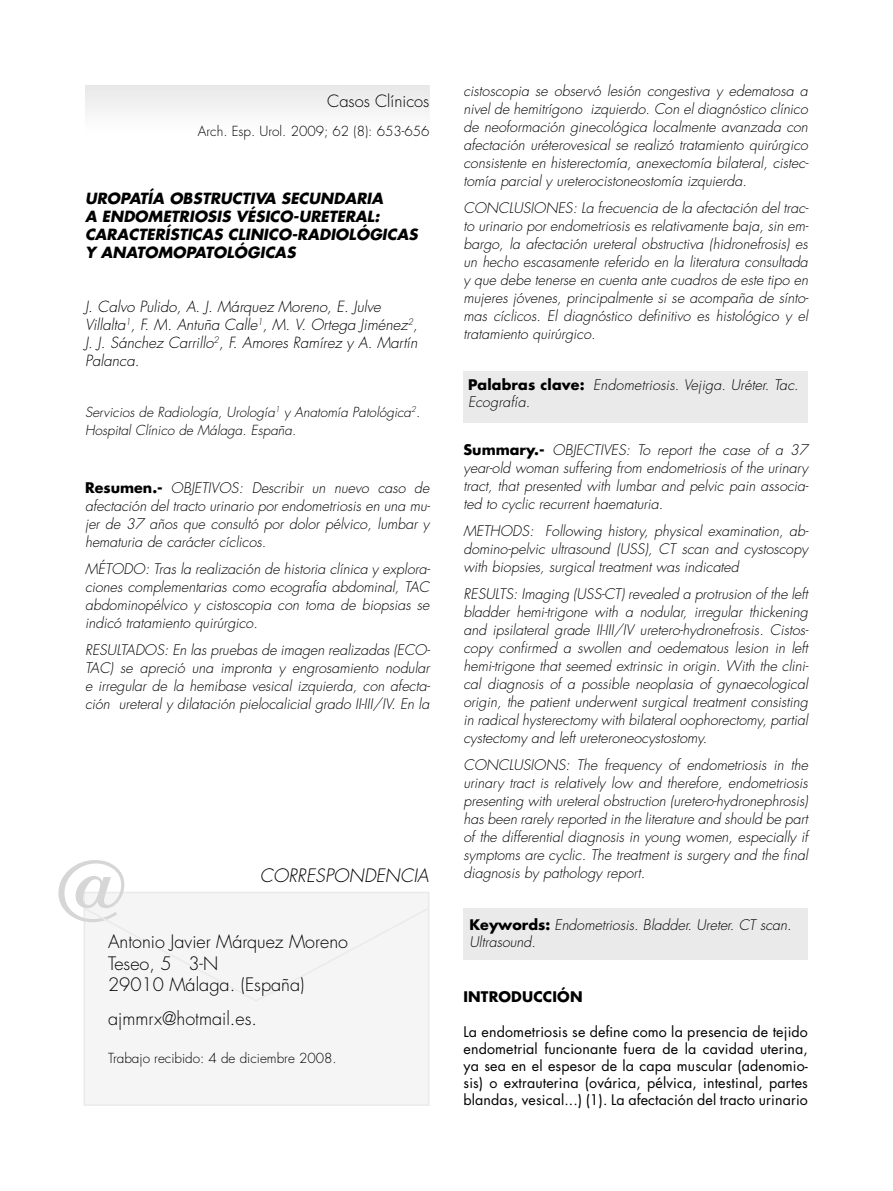
<style>
.page{position:relative;width:893px;height:1191px;background:#fff}
.page>*{position:absolute;margin:0;border:0;box-sizing:border-box;transform-origin:0 0}
.t1{font:90px "Times";color:#d6d6d6}
.t2{font:300 18px "Futura";color:#000}
.t3{font:italic 300 18px "Futura";color:#000}
.t4{font:300 16.5px "Futura";color:#000}
.t5{font:italic 300 15px/18px "Futura";color:#000}
.t6{font:italic 700 15px/18px "Futura";color:#000}
.t7{font:italic 300 14.25px/18px "Futura";color:#000;text-align:justify}
.t8{font:14.25px/17.1px "Futura";letter-spacing:.01em;color:#000;text-align:justify}
.t9{font:700 14.25px "Futura";letter-spacing:.01em;color:#000}
.t10{font:italic 300 13.5px/18px "Futura";color:#000}
.t11{font:300 13.5px "Futura";color:#000}
.s1{font-weight:700;font-style:normal}
</style>
<div class="page">
<div style="left:463px;top:908px;width:345px;height:51px;background:#eaeaea"></div>
<div style="left:463px;top:371px;width:345px;height:51px;background:#eaeaea"></div>
<div style="left:85px;top:85px;width:344px;height:51px;background:#f4f4f4"></div>
<div style="left:84px;top:892px;width:345px;height:213px;background:#f5f5f5"></div>
<div style="left:84px;top:891px;width:345px;height:215px;border:2px solid #eaeaea"></div>
<svg style="left:83px;top:906px;width:347px;height:96px"></svg>
<p class="t4" style="left:327px;top:91px;width:104px">Casos Clínicos</p>
<p class="t11" style="left:198px;top:123px;width:233px">Arch. Esp. Urol. 2009; 62 (8): 653-656</p>
<p class="t6" style="left:85px;top:189px;width:334px">UROPATÍA OBSTRUCTIVA SECUNDARIA<br>A ENDOMETRIOSIS VÉSICO-URETERAL:<br>CARACTERÍSTICAS CLINICO-RADIOLÓGICAS Y ANATOMOPATOLÓGICAS</p>
<p class="t5" style="left:85px;top:298px;width:334px">J. Calvo Pulido, A. J. Márquez Moreno, E. Julve Villalta<sup>1</sup>, F. M. Antuña Calle<sup>1</sup>, M. V. Ortega Jiménez<sup>2</sup>, J. J. Sánchez Carrillo<sup>2</sup>, F. Amores Ramírez y A. Martín Palanca.</p>
<p class="t10" style="left:85px;top:403px;width:337px">Servicios de Radiología, Urología<sup>1</sup> y Anatomía Patológica<sup>2</sup>.<br>Hospital Clínico de Málaga. España.</p>
<p class="t7" style="left:85px;top:479px;width:347px"><span class="s1">Resumen.-</span> OBJETIVOS: Describir un nuevo caso de afectación del tracto urinario por endometriosis en una mu&shy;jer de 37 años que consultó por dolor pélvico, lumbar y hematuria de carácter cíclicos.</p>
<p class="t7" style="left:85px;top:560px;width:347px">MÉTODO: Tras la realización de historia clínica y explora&shy;ciones complementarias como ecografía abdominal, TAC abdominopélvico y cistoscopia con toma de biopsias se indicó tratamiento quirúrgico.</p>
<p class="t7" style="left:85px;top:641px;width:347px">RESULTADOS: En las pruebas de imagen realizadas (ECO-TAC) se apreció una impronta y engrosamiento nodular e irregular de la hemibase vesical izquierda, con afecta&shy;ción ureteral y dilatación pielocalicial grado II-III/IV. En la</p>
<p class="t1" style="left:50px;top:806px;width:84px">@</p>
<p class="t3" style="left:260px;top:863px;width:170px">CORRESPONDENCIA</p>
<p class="t2" style="left:108px;top:930px;width:241px">Antonio Javier Márquez Moreno</p>
<p class="t2" style="left:108px;top:951px;width:112px">Teseo, 5 3-N</p>
<p class="t2" style="left:108px;top:973px;width:198px">29010 Málaga. (España)</p>
<p class="t2" style="left:108px;top:1006px;width:150px">ajmmrx@hotmail.es.</p>
<p class="t11" style="left:108px;top:1049px;width:230px">Trabajo recibido: 4 de diciembre 2008.</p>
<p class="t7" style="left:463px;top:82px;width:347px">cistoscopia se observó lesión congestiva y edematosa a nivel de hemitrígono izquierdo. Con el diagnóstico clínico de neoformación ginecológica localmente avanzada con afectación uréterovesical se realizó tratamiento quirúrgico consistente en histerectomía, anexectomía bilateral, cistec&shy;tomía parcial y ureterocistoneostomía izquierda.</p>
<p class="t7" style="left:463px;top:199px;width:347px">CONCLUSIONES: La frecuencia de la afectación del trac&shy;to urinario por endometriosis es relativamente baja, sin em&shy;bargo, la afectación ureteral obstructiva (hidronefrosis) es un hecho escasamente referido en la literatura consultada y que debe tenerse en cuenta ante cuadros de este tipo en mujeres jóvenes, principalmente si se acompaña de sínto&shy;mas cíclicos. El diagnóstico definitivo es histológico y el tratamiento quirúrgico.</p>
<p class="t7" style="left:468px;top:376px;width:332px;line-height:17.1px"><span class="s1">Palabras clave:</span> Endometriosis. Vejiga. Uréter. Tac.<br>Ecografía.</p>
<p class="t7" style="left:463px;top:440px;width:347px"><span class="s1">Summary.-</span> OBJECTIVES: To report the case of a 37 year-old woman suffering from endometriosis of the urinary tract, that presented with lumbar and pelvic pain associa&shy;ted to cyclic recurrent haematuria.</p>
<p class="t7" style="left:463px;top:521px;width:347px">METHODS: Following history, physical examination, ab&shy;domino-pelvic ultrasound (USS), CT scan and cystoscopy with biopsies, surgical treatment was indicated</p>
<p class="t7" style="left:463px;top:584px;width:347px">RESULTS: Imaging (USS-CT) revealed a protrusion of the left bladder hemi-trigone with a nodular, irregular thickening and ipsilateral grade II-III/IV uretero-hydronefrosis. Cistos&shy;copy confirmed a swollen and oedematous lesion in left hemi-trigone that seemed extrinsic in origin. With the clini&shy;cal diagnosis of a possible neoplasia of gynaecological origin, the patient underwent surgical treatment consisting in radical hysterectomy with bilateral oophorectomy, partial cystectomy and left ureteroneocystostomy.</p>
<p class="t7" style="left:463px;top:755px;width:346px">CONCLUSIONS: The frequency of endometriosis in the urinary tract is relatively low and therefore, endometriosis presenting with ureteral obstruction (uretero-hydronephrosis) has been rarely reported in the literature and should be part of the differential diagnosis in young women, especially if symptoms are cyclic. The treatment is surgery and the final diagnosis by pathology report.</p>
<p class="t7" style="left:469px;top:916px;width:324px;line-height:17.1px"><span class="s1">Keywords:</span> Endometriosis. Bladder. Ureter. CT scan.<br>Ultrasound.</p>
<p class="t9" style="left:463px;top:987px;width:121px">INTRODUCCIÓN</p>
<p class="t8" style="left:463px;top:1022px;width:346px">La endometriosis se define como la presencia de tejido endometrial funcionante fuera de la cavidad uterina, ya sea en el espesor de la capa muscular (adenomio&shy;sis) o extrauterina (ovárica, pélvica, intestinal, partes blandas, vesical...) (1). La afectación del tracto urinario</p>
</div>
